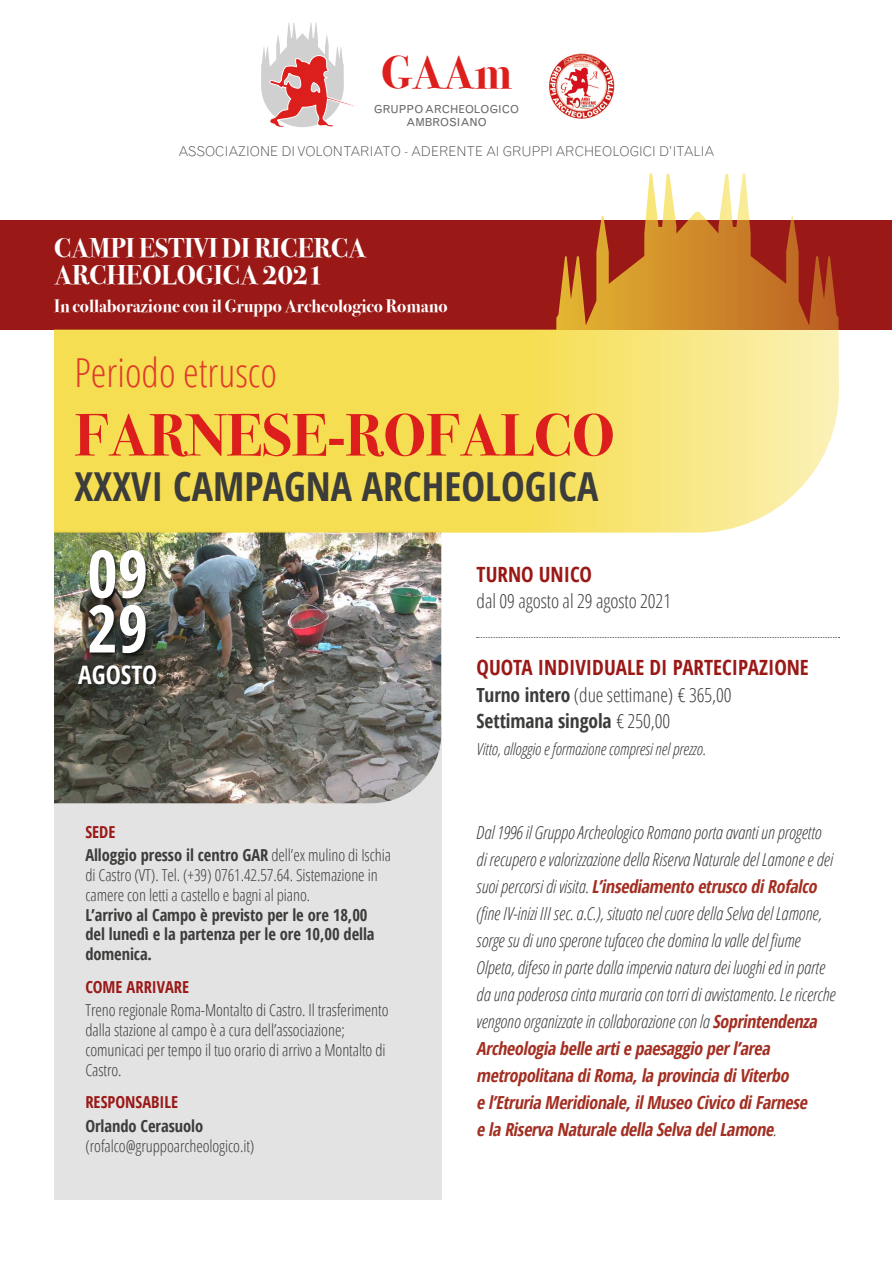
<style>
.page{position:relative;width:893px;height:1263px;background:#fff}
.page>*{position:absolute;margin:0;border:0;box-sizing:border-box;transform-origin:0 0}
.t1{font:700 condensed 66px/54.8px "Open Sans";color:#fff}
.t2{font:700 59.85px "Bodoni Svty Two ITCTT";color:#dc1f1c}
.t3{font:700 46.35px "Bodoni Svty Two ITCTT";color:#dc1f1c}
.t4{font:700 condensed 39.9px "Open Sans";color:#3c3c3b}
.t5{font:300 condensed 39.9px "Open Sans";color:#df3c2b}
.t6{font:700 27px/27px "Bodoni Svty Two ITCTT";color:#fff}
.t7{font:700 condensed 25.5px "Open Sans";color:#fff}
.t8{font:700 condensed 21px "Open Sans";color:#9a1917}
.t9{font:300 condensed 19.5px/26.4px "Open Sans";letter-spacing:-.005em;color:#3c3c3b}
.t10{font:italic 300 condensed 18px/27px "Open Sans";letter-spacing:-.005em;color:#3c3c3b}
.t11{font:700 18px "Bodoni Svty Two ITCTT";color:#fff}
.t12{font:300 condensed 16.5px/19.8px "Open Sans";letter-spacing:-.005em;color:#3c3c3b}
.t13{font:700 condensed 16.5px/19.8px "Open Sans";letter-spacing:-.005em;color:#3c3c3b}
.t14{font:italic 300 condensed 16.5px "Open Sans";letter-spacing:-.005em;color:#3c3c3b}
.t15{font:700 condensed 16.5px "Open Sans";color:#9a1917}
.t16{font:300 13.5px "Grotesque";color:#4a4a49}
.t17{font:11.1px/13px "Grotesque MT Std";color:#6a6a69;text-align:center}
.s1{color:#9a1917}
.s2{font-weight:300}
.s3{font-weight:700}
.s4{font-weight:700;color:#a32f22}
</style>
<div class="page">
<div style="left:54px;top:727px;width:387px;height:472px;background:#e3e3e3"></div>
<div style="left:1px;top:220px;width:891px;height:110px;background:#9a1917"></div>
<img style="left:54px;top:533px;width:387px;height:270px">
<svg style="left:54px;top:173px;width:785px;height:360px"></svg>
<svg style="left:477px;top:637px;width:363px;height:1px"></svg>
<div style="left:77px;top:548px;width:84px;height:140px;background:#000;opacity:.75"></div>
<svg style="left:261px;top:23px;width:94px;height:105px"></svg>
<img style="left:549px;top:53px;width:65px;height:66px">
<h3 class="t3" style="left:381px;top:34px;width:132px">GAAm</h3>
<p class="t17" style="left:374px;top:102px;width:147px">GRUPPO ARCHEOLOGICO<br>AMBROSIANO</p>
<p class="t16" style="left:178px;top:144px;width:538px">ASSOCIAZIONE DI VOLONTARIATO - ADERENTE AI GRUPPI ARCHEOLOGICI D’ITALIA</p>
<h3 class="t6" style="left:54px;top:232px;width:314px">CAMPI ESTIVI DI RICERCA<br>ARCHEOLOGICA 2021</h3>
<p class="t11" style="left:54px;top:291px;width:395px">In collaborazione con il Gruppo Archeologico Romano</p>
<h3 class="t5" style="left:75px;top:345px;width:204px">Periodo etrusco</h3>
<h2 class="t2" style="left:75px;top:386px;width:542px">FARNESE-ROFALCO</h2>
<h3 class="t4" style="left:75px;top:459px;width:525px">XXXVI CAMPAGNA ARCHEOLOGICA</h3>
<h1 class="t1" style="left:87px;top:545px;width:63px">09<br>29</h1>
<h3 class="t7" style="left:78px;top:657px;width:80px">AGOSTO</h3>
<p class="t13" style="left:85px;top:819px;width:307px;line-height:23.5px"><span class="s1">SEDE<br></span>Alloggio presso il centro GAR <span class="s2">dell’ex mulino di Ischia</span></p>
<p class="t12" style="left:85px;top:864px;width:294px">di Castro (VT). Tel. (+39) 0761.42.57.64. Sistemazione in camere con letti a castello e bagni al piano.</p>
<p class="t13" style="left:85px;top:904px;width:291px">L’arrivo al Campo è previsto per le ore 18,00 del lunedì e la partenza per le ore 10,00 della domenica.</p>
<p class="t15" style="left:85px;top:975px;width:105px">COME ARRIVARE</p>
<p class="t12" style="left:85px;top:1000px;width:305px">Treno regionale Roma-Montalto di Castro. Il trasferimento dalla stazione al campo è a cura dell’associazione; comunicaci per tempo il tuo orario di arrivo a Montalto di Castro.</p>
<p class="t15" style="left:85px;top:1091px;width:94px">RESPONSABILE</p>
<p class="t13" style="left:85px;top:1115px;width:119px">Orlando Cerasuolo</p>
<p class="t12" style="left:85px;top:1135px;width:171px">(rofalco@gruppoarcheologico.it)</p>
<p class="t8" style="left:477px;top:559px;width:117px">TURNO UNICO</p>
<p class="t9" style="left:477px;top:587px;width:196px">dal 09 agosto al 29 agosto 2021</p>
<p class="t8" style="left:477px;top:653px;width:334px">QUOTA INDIVIDUALE DI PARTECIPAZIONE</p>
<p class="t9" style="left:477px;top:681px;width:257px"><span class="s3">Turno intero</span> (due settimane) € 365,00<br><span class="s3">Settimana singola</span> € 250,00</p>
<p class="t14" style="left:477px;top:737px;width:231px">Vitto, alloggio e formazione compresi nel prezzo.</p>
<p class="t10" style="left:476px;top:818px;width:361px">Dal 1996 il Gruppo Archeologico Romano porta avanti un progetto di recupero e valorizzazione della Riserva Naturale del Lamone e dei s u o i p e rc o rs i di vis it a . <span class="s4">L’insediamentoetruscodiRofalco </span>(fine IV-inizi III sec. a.C.), situato nel cuore della Selva del Lamone, sorge su di uno sperone tufaceo che domina la valle del fiume Olpeta, difeso in parte dalla impervia natura dei luoghi ed in parte da una poderosa cinta muraria con torri di avvistamento. Le ricerche vengono organizzate in collaborazione con la <span class="s4">Soprintendenza Archeologiabelleartiepaesaggioperl’area metropolitanadiRoma,laprovinciadiViterbo el’EtruriaMeridionale,ilMuseoCivicodiFarnese elaRiservaNaturaledellaSelvadelLamone</span>.</p>
</div>
